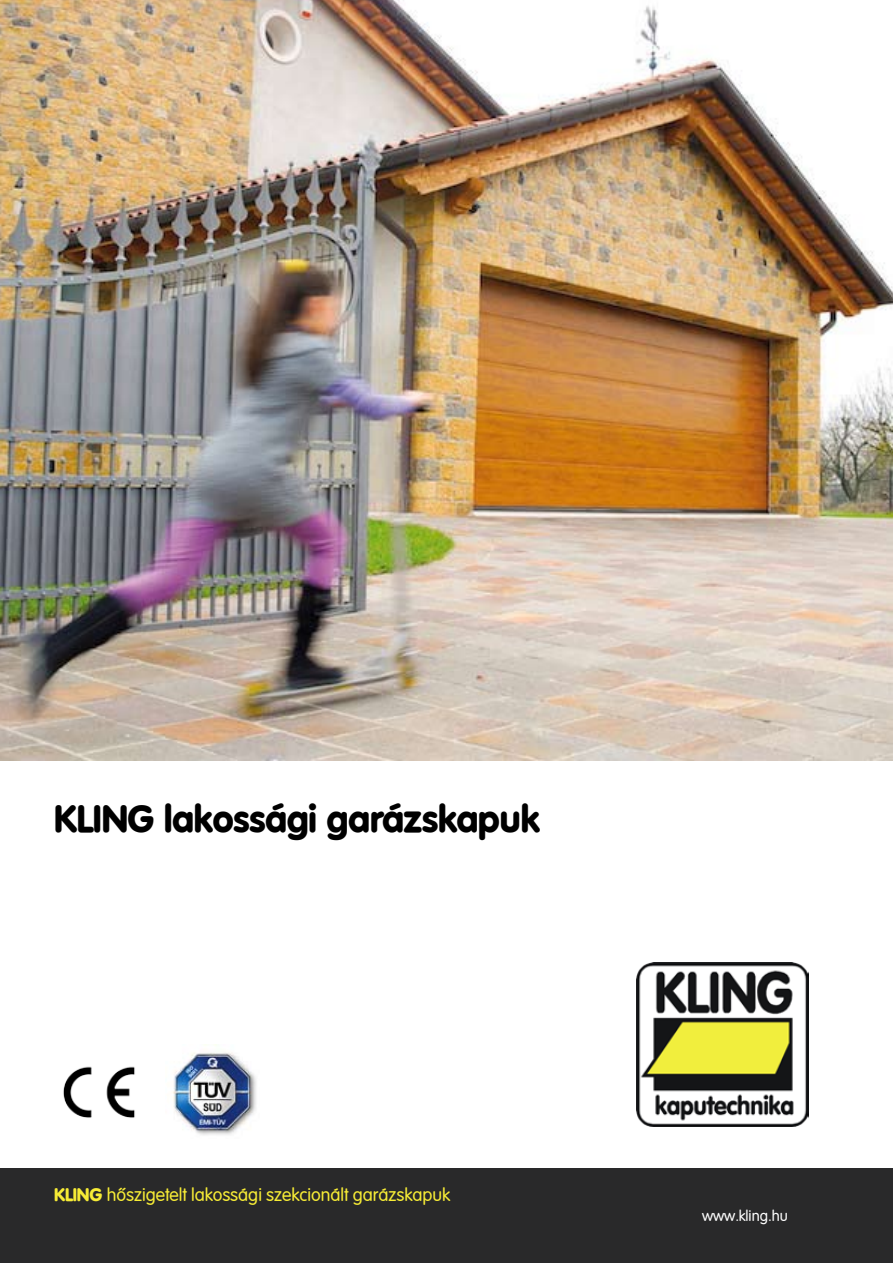
<style>
.page{position:relative;width:893px;height:1263px;background:#fff}
.page>*{position:absolute;margin:0;border:0;box-sizing:border-box;transform-origin:0 0}
.t1{font:700 37.5px "Vogue";color:#000}
.t2{font:18px "Vogue";color:#f7ec36}
.t3{font:15px "Vogue";color:#fff}
.s1{font-weight:700}
</style>
<div class="page">
<img style="left:0;top:0;width:893px;height:760px">
<img style="left:636px;top:962px;width:173px;height:165px">
<div style="left:0;top:1169px;width:893px;height:94px;background:#29292a"></div>
<img style="left:63px;top:1066px;width:72px;height:52px">
<img style="left:172px;top:1044px;width:84px;height:91px">
<h1 class="t1" style="left:54px;top:794px;width:487px">KLING lakossági garázskapuk</h1>
<p class="t2" style="left:54px;top:1185px;width:398px"><span class="s1">KLING</span> hőszigetelt lakossági szekcionált garázskapuk</p>
<p class="t3" style="left:702px;top:1207px;width:87px">www.kling.hu</p>
</div>
